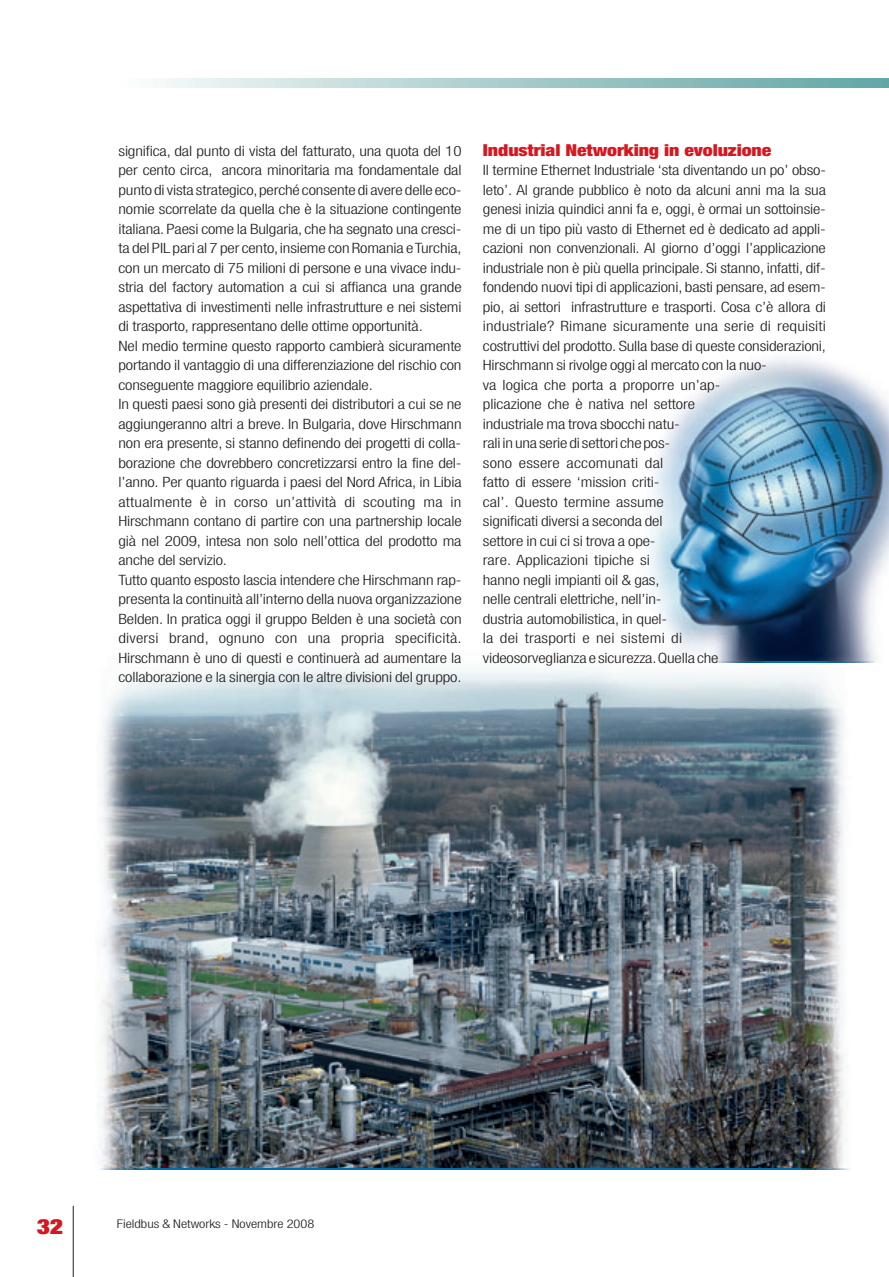
<style>
.page{position:relative;width:889px;height:1277px;background:#fff}
.page>*{position:absolute;margin:0;border:0;box-sizing:border-box;transform-origin:0 0}
.t1{font:900 expanded 21px "Helvetica Neue LT";color:#d7171f;scale:1.2 1}
.t2{font:900 condensed 16.5px "Helvetica Neue LT";letter-spacing:-.005em;color:#d7171f;scale:1.2 1}
.t3{font:300 condensed 14.25px/19.5px "Helvetica Neue LT";letter-spacing:-.01em;color:#231f20;scale:1.2 1}
.t4{font:300 condensed 12px "Helvetica Neue LT";color:#231f20;scale:1.2 1}
</style>
<div class="page">
<img style="left:72px;top:78px;width:816px;height:1199px">
<p class="t3" style="left:118px;top:142px;width:287px">significa, dal punto di vista del fatturato, una quota del 10 per cento circa, ancora minoritaria ma fondamentale dal punto di vista strategico, perché consente di avere delle eco&shy;nomie scorrelate da quella che è la situazione contingente italiana. Paesi come la Bulgaria, che ha segnato una cresci&shy;ta del PIL pari al 7 per cento, insieme con Romania e Turchia, con un mercato di 75 milioni di persone e una vivace indu&shy;stria del factory automation a cui si affianca una grande aspettativa di investimenti nelle infrastrutture e nei sistemi di trasporto, rappresentano delle ottime opportunità.<br>Nel medio termine questo rapporto cambierà sicuramente portando il vantaggio di una differenziazione del rischio con conseguente maggiore equilibrio aziendale.<br>In questi paesi sono già presenti dei distributori a cui se ne aggiungeranno altri a breve. In Bulgaria, dove Hirschmann non era presente, si stanno definendo dei progetti di colla&shy;borazione che dovrebbero concretizzarsi entro la fine del&shy;l’anno. Per quanto riguarda i paesi del Nord Africa, in Libia attualmente è in corso un’attività di scouting ma in Hirschmann contano di partire con una partnership locale già nel 2009, intesa non solo nell’ottica del prodotto ma anche del servizio.<br>Tutto quanto esposto lascia intendere che Hirschmann rap&shy;presenta la continuità all’interno della nuova organizzazione Belden. In pratica oggi il gruppo Belden è una società con diversi brand, ognuno con una propria specificità.<br>Hirschmann è uno di questi e continuerà ad aumentare la collaborazione e la sinergia con le altre divisioni del gruppo.</p>
<p class="t2" style="left:483px;top:144px;width:242px">Industrial Networking in evoluzione</p>
<p class="t3" style="left:483px;top:162px;width:287px">Il termine Ethernet Industriale ‘sta diventando un po’ obso&shy;leto’. Al grande pubblico è noto da alcuni anni ma la sua genesi inizia quindici anni fa e, oggi, è ormai un sottoinsie&shy;me di un tipo più vasto di Ethernet ed è dedicato ad appli&shy;cazioni non convenzionali. Al giorno d’oggi l’applicazione industriale non è più quella principale. Si stanno, infatti, dif&shy;fondendo nuovi tipi di applicazioni, basti pensare, ad esem&shy;pio, ai settori infrastrutture e trasporti. Cosa c’è allora di industriale? Rimane sicuramente una serie di requisiti costruttivi del prodotto. Sulla base di queste considerazioni, Hirschmann si rivolge oggi al mercato con la nuo-<br>va logica che porta a proporre un’ap -<br>plicazione che è nativa nel settore<br>industriale ma trova sbocchi natu-<br>rali in una serie di settori che pos-<br>sono essere accomunati dal<br>fatto di essere ‘mission criti-<br>cal’. Questo termine assume<br>significati diversi a seconda del<br>settore in cui ci si trova a ope-<br>rare. Applicazioni tipiche si<br>hanno negli impianti oil &amp; gas,<br>nelle centrali elettriche, nell’in-<br>dustria automobilistica, in quel-<br>la dei trasporti e nei sistemi di<br>videosorveglianza e sicurezza. Quella che</p>
<p class="t1" style="left:37px;top:1219px;width:23px">32</p>
<p class="t4" style="left:117px;top:1220px;width:166px">Fieldbus &amp; Networks - Novembre 2008</p>
</div>
